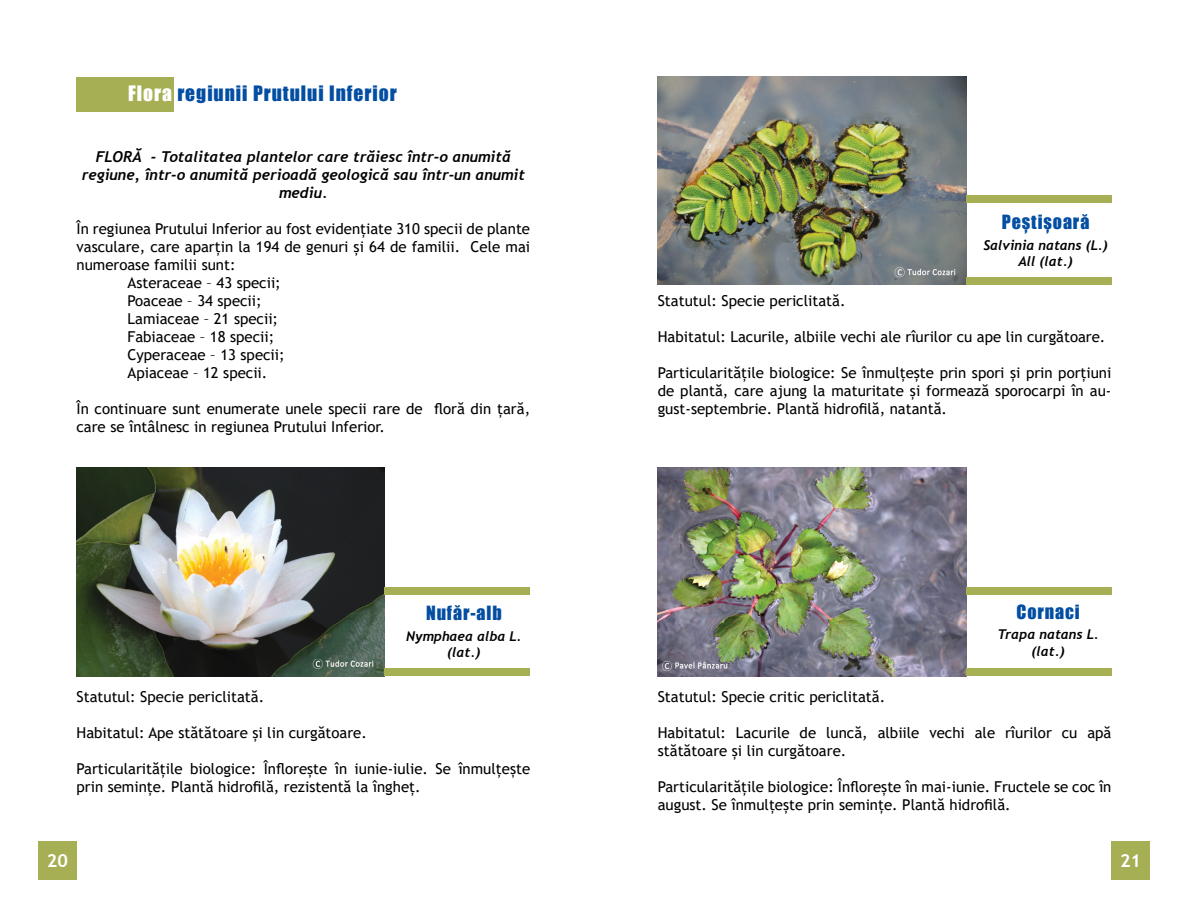
<style>
.page{position:relative;width:1188px;height:918px;background:#fff}
.page>*{position:absolute;margin:0;border:0;box-sizing:border-box;transform-origin:0 0}
.t1{font:19.5px "Impact";letter-spacing:.05em;color:#034ea2}
.t2{font:18px "Impact";letter-spacing:.05em;color:#034ea2}
.t3{font:700 18px "Trebuchet MS";color:#fff}
.t4{font:15px/18px "Trebuchet MS";color:#000}
.t5{font:italic 700 15px/18px "Trebuchet";color:#000;text-align:center}
.t6{font:italic 700 13.5px/16.2px "Trebuchet";color:#000;text-align:center}
.s1{color:#fff}
</style>
<div class="page">
<div style="left:1111px;top:841px;width:39px;height:39px;background:#a7af55"></div>
<div style="left:38px;top:841px;width:39px;height:39px;background:#a7af55"></div>
<div style="left:77px;top:77px;width:97px;height:34px;background:#a7af55"></div>
<img style="left:77px;top:468px;width:308px;height:208px">
<img style="left:658px;top:77px;width:308px;height:208px">
<img style="left:658px;top:468px;width:308px;height:208px">
<div style="left:967px;top:277px;width:145px;height:7px;background:#a7af55"></div>
<div style="left:967px;top:196px;width:145px;height:7px;background:#a7af55"></div>
<div style="left:966px;top:669px;width:145px;height:7px;background:#a7af55"></div>
<div style="left:966px;top:587px;width:145px;height:8px;background:#a7af55"></div>
<div style="left:385px;top:668px;width:145px;height:8px;background:#a7af55"></div>
<div style="left:385px;top:587px;width:145px;height:8px;background:#a7af55"></div>
<h1 class="t1" style="left:128px;top:79px;width:270px"><span class="s1">Flora</span> regiunii Prutului Inferior</h1>
<p class="t5" style="left:82px;top:148px;width:445px">FLORĂ - Totalitatea plantelor care trăiesc într-o anumită regiune, într-o anumită perioadă geologică sau într-un anumit mediu.</p>
<p class="t4" style="left:77px;top:220px;width:455px">În regiunea Prutului Inferior au fost evidențiate 310 specii de plante</p>
<p class="t4" style="left:77px;top:238px;width:455px">vasculare, care aparțin la 194 de genuri și 64 de familii. Cele mai</p>
<p class="t4" style="left:77px;top:256px;width:161px">numeroase familii sunt:</p>
<p class="t4" style="left:128px;top:274px;width:155px">Asteraceae – 43 specii;</p>
<p class="t4" style="left:128px;top:292px;width:136px">Poaceae – 34 specii;</p>
<p class="t4" style="left:128px;top:310px;width:152px">Lamiaceae – 21 specii;</p>
<p class="t4" style="left:128px;top:328px;width:148px">Fabiaceae – 18 specii;</p>
<p class="t4" style="left:128px;top:346px;width:159px">Cyperaceae – 13 specii;</p>
<p class="t4" style="left:128px;top:364px;width:141px">Apiaceae – 12 specii.</p>
<p class="t4" style="left:77px;top:400px;width:455px">În continuare sunt enumerate unele specii rare de floră din țară, care se întâlnesc in regiunea Prutului Inferior.</p>
<p class="t2" style="left:426px;top:599px;width:77px">Nufăr-alb</p>
<p class="t6" style="left:406px;top:628px;width:117px">Nymphaea alba L. (lat.)</p>
<p class="t4" style="left:77px;top:688px;width:189px">Statutul: Specie periclitată.</p>
<p class="t4" style="left:77px;top:724px;width:292px">Habitatul: Ape stătătoare și lin curgătoare.</p>
<p class="t4" style="left:77px;top:760px;width:455px">Particularitățile biologice: Înflorește în iunie-iulie. Se înmulțește prin semințe. Plantă hidrofilă, rezistentă la îngheț.</p>
<p class="t2" style="left:1002px;top:208px;width:89px">Peștișoară</p>
<p class="t6" style="left:983px;top:237px;width:126px">Salvinia natans (L.)<br>All (lat.)</p>
<p class="t4" style="left:658px;top:292px;width:189px">Statutul: Specie periclitată.</p>
<p class="t4" style="left:658px;top:328px;width:449px">Habitatul: Lacurile, albiile vechi ale rîurilor cu ape lin curgătoare.</p>
<p class="t4" style="left:658px;top:364px;width:455px;text-align:justify">Particularitățile biologice: Se înmulțește prin spori și prin porțiuni de plantă, care ajung la maturitate și formează sporocarpi în au&shy;gust-septembrie. Plantă hidrofilă, natantă.</p>
<p class="t2" style="left:1017px;top:598px;width:65px">Cornaci</p>
<p class="t6" style="left:998px;top:627px;width:103px">Trapa natans L. (lat.)</p>
<p class="t4" style="left:658px;top:688px;width:229px">Statutul: Specie critic periclitată.</p>
<p class="t4" style="left:658px;top:724px;width:455px">Habitatul: Lacurile de luncă, albiile vechi ale rîurilor cu apă stătătoare și lin curgătoare.</p>
<p class="t4" style="left:658px;top:778px;width:455px">Particularitățile biologice: Înflorește în mai-iunie. Fructele se coc în august. Se înmulțește prin semințe. Plantă hidrofilă.</p>
<p class="t3" style="left:47px;top:850px;width:23px">20</p>
<p class="t3" style="left:1120px;top:850px;width:23px">21</p>
</div>
